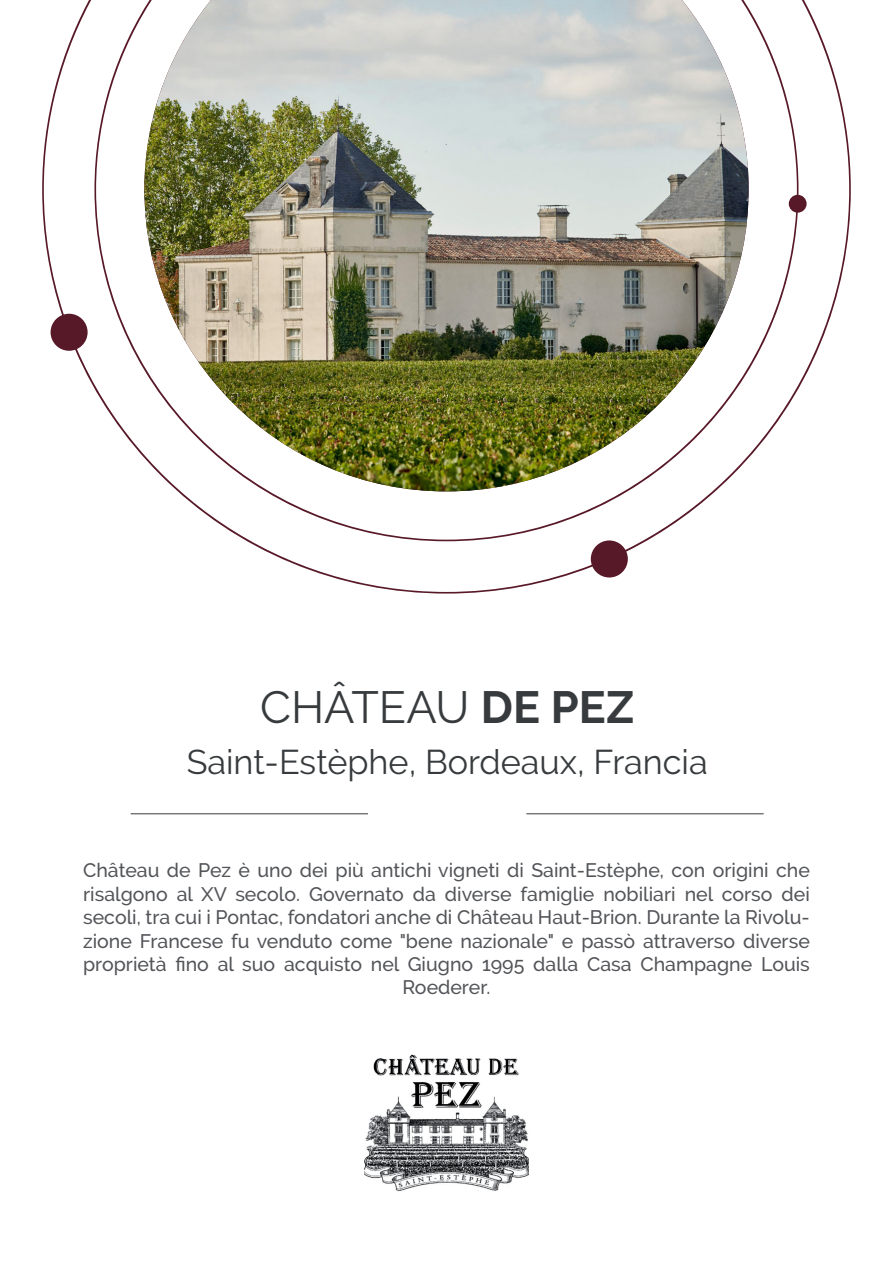
<style>
.page{position:relative;width:893px;height:1263px;background:#fff}
.page>*{position:absolute;margin:0;border:0;box-sizing:border-box;transform-origin:0 0}
.t1{font:45px "Raleway";color:#373b3d}
.t2{font:34.2px "Raleway";color:#373b3d}
.t3{font:500 19.5px/23.4px "Raleway";color:#525458;text-align:center}
.s1{font-weight:700}
</style>
<div class="page">
<img style="left:42px;top:0;width:809px;height:593px">
<div style="left:51px;top:314px;width:37px;height:37px;background:#571827;border-radius:50%"></div>
<div style="left:789px;top:195px;width:18px;height:18px;background:#571827;border-radius:50%"></div>
<div style="left:591px;top:540px;width:37px;height:37px;background:#571827;border-radius:50%"></div>
<hr style="left:526px;top:813px;width:238px;height:1px;background:#373b3d">
<hr style="left:131px;top:813px;width:237px;height:1px;background:#373b3d">
<img style="left:365px;top:1055px;width:163px;height:136px">
<h1 class="t1" style="left:260px;top:681px;width:376px">CHÂTEAU <span class="s1">DE PEZ</span></h1>
<h2 class="t2" style="left:187px;top:742px;width:522px">Saint-Estèphe, Bordeaux, Francia</h2>
<p class="t3" style="left:83px;top:859px;width:728px">Château de Pez è uno dei più antichi vigneti di Saint-Estèphe, con origini che risalgono al XV secolo. Governato da diverse famiglie nobiliari nel corso dei secoli, tra cui i Pontac, fondatori anche di Château Haut-Brion. Durante la Rivolu&shy;zione Francese fu venduto come "bene nazionale" e passò attraverso diverse proprietà fino al suo acquisto nel Giugno 1995 dalla Casa Champagne Louis Roederer.</p>
</div>
